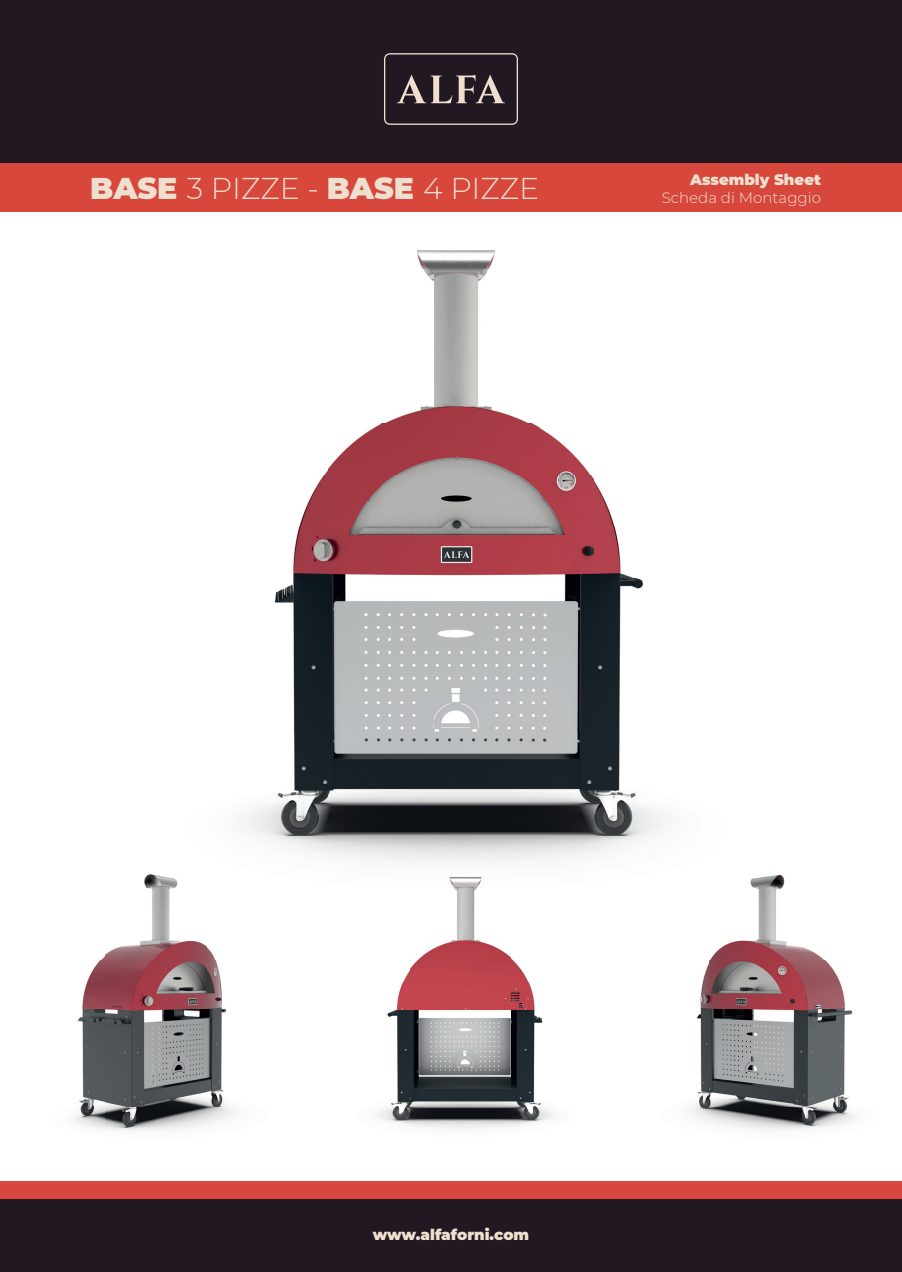
<style>
.page{position:relative;width:902px;height:1272px;background:#fff}
.page>*{position:absolute;margin:0;border:0;box-sizing:border-box;transform-origin:0 0}
.t1{font:300 30px "Montserrat";color:#eedfcf}
.t2{font:900 15px "Montserrat";color:#eedfcf}
.t3{font:300 15px "Montserrat";color:#eedfcf}
.s1{font-weight:900}
</style>
<div class="page">
<div style="left:0;top:0;width:901px;height:164px;background:#221821"></div>
<svg style="left:384px;top:53px;width:134px;height:72px"></svg>
<div style="left:0;top:164px;width:901px;height:48px;background:#d7473b"></div>
<div style="left:0;top:1198px;width:901px;height:73px;background:#221821"></div>
<div style="left:0;top:1181px;width:901px;height:17px;background:#d7473b"></div>
<img style="left:106px;top:938px;width:110px;height:22px">
<img style="left:74px;top:960px;width:161px;height:171px">
<img style="left:377px;top:938px;width:178px;height:190px">
<img style="left:710px;top:938px;width:114px;height:22px">
<img style="left:692px;top:960px;width:163px;height:170px">
<img style="left:240px;top:250px;width:429px;height:585px">
<img style="left:275px;top:835px;width:53px;height:19px">
<img style="left:594px;top:835px;width:53px;height:19px">
<img style="left:144px;top:874px;width:641px;height:64px">
<h1 class="t1" style="left:90px;top:168px;width:450px"><span class="s1">BASE</span> 3 PIZZE - <span class="s1">BASE</span> 4 PIZZE</h1>
<p class="t2" style="left:690px;top:168px;width:132px">Assembly Sheet</p>
<p class="t3" style="left:661px;top:187px;width:161px">Scheda di Montaggio</p>
<p class="t2" style="left:373px;top:1223px;width:158px">www.alfaforni.com</p>
</div>
